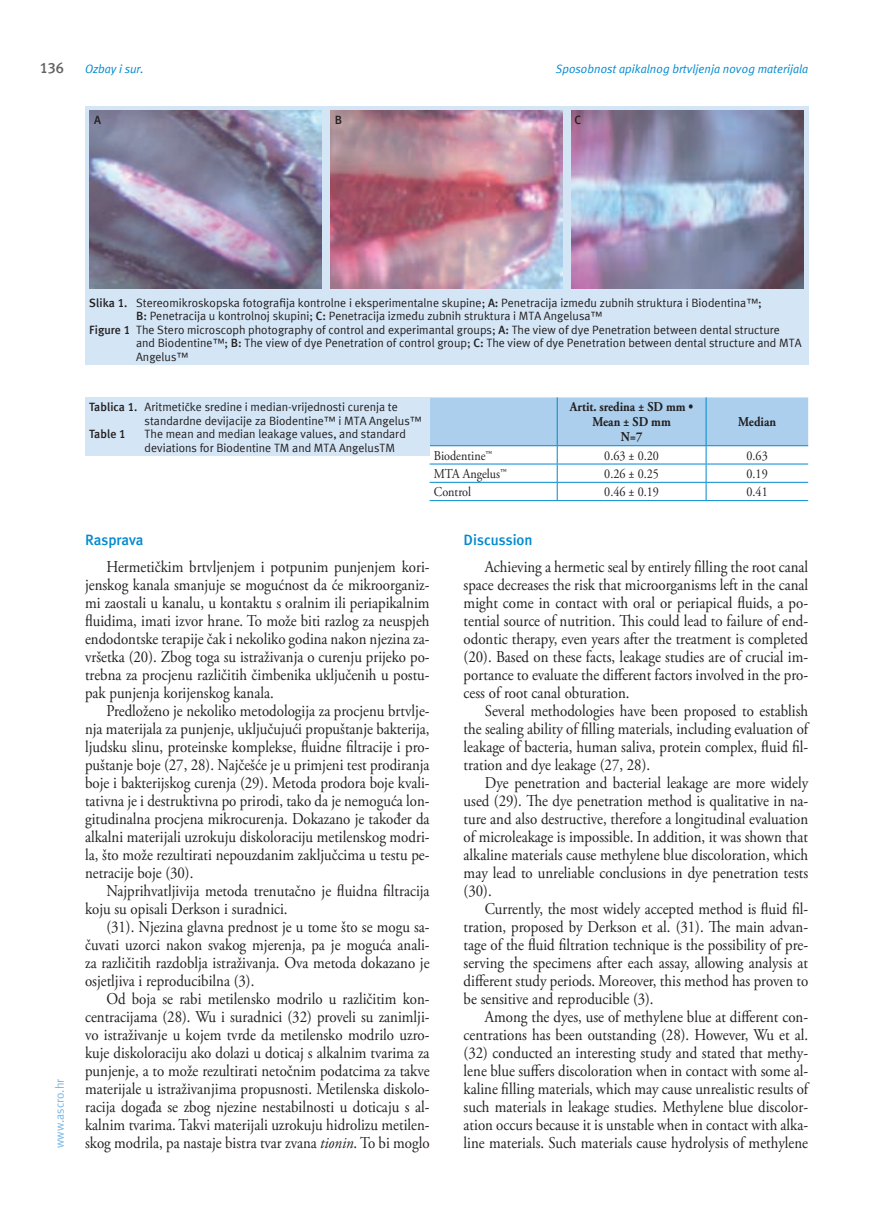
<style>
.page{position:relative;width:872px;height:1212px;background:#fff}
.page>*{position:absolute;margin:0;border:0;box-sizing:border-box;transform-origin:0 0}
.t1{font:16.5px/18px "Adobe Garamond Pro";color:#231f20;text-align:justify;scale:.9 1}
.t2{font:700 15px "Meta ASC";color:#0089cf}
.t3{font:700 15px "Meta ASC";color:#636366}
.t4{font:13.5px "Adobe Garamond Pro";color:#231f20;scale:.9 1}
.t5{font:700 13.5px/15px "Adobe Garamond Pro";color:#231f20;text-align:center;scale:.9 1}
.t6{font:12px/13.5px "Meta ASC";color:#231f20}
.t7{font:italic 12px "Meta ASC";color:#0089cf}
.t8{font:12px "Meta ASC";color:#77b6e4}
.t9{font:700 12px "Meta ASC";color:#231f20}
.s1{font-weight:700}
.s2{font-style:italic}
</style>
<div class="page">
<svg style="left:429px;top:397px;width:379px;height:103px"></svg>
<hr style="left:429px;top:500px;width:128px;height:1px;background:#0089cf">
<hr style="left:557px;top:500px;width:149px;height:1px;background:#0089cf">
<hr style="left:706px;top:500px;width:102px;height:1px;background:#0089cf">
<div style="left:85px;top:397px;width:344px;height:59px;background:#d4e6f6"></div>
<div style="left:85px;top:293px;width:723px;height:72px;background:#d4e6f6"></div>
<div style="left:85px;top:106px;width:723px;height:191px;background:#d4e6f6"></div>
<img style="left:89px;top:111px;width:233px;height:178px">
<img style="left:330px;top:111px;width:233px;height:178px">
<img style="left:571px;top:111px;width:233px;height:178px">
<p class="t3" style="left:40px;top:59px;width:26px">136</p>
<p class="t7" style="left:556px;top:62px;width:254px">Sposobnost apikalnog brtvljenja novog materijala</p>
<p class="t7" style="left:85px;top:62px;width:60px">Ozbay i sur.</p>
<p class="t9" style="left:94px;top:113px;width:8px">A</p>
<p class="t9" style="left:335px;top:113px;width:9px">B</p>
<p class="t9" style="left:574px;top:113px;width:8px">C</p>
<p class="t6" style="left:89px;top:296px;width:674px"><span class="s1">Slika 1.</span> Stereomikroskopska fotografija kontrolne i eksperimentalne skupine; <span class="s1">A:</span> Penetracija između zubnih struktura i Biodentina™;</p>
<p class="t6" style="left:136px;top:309px;width:468px"><span class="s1">B:</span> Penetracija u kontrolnoj skupini; <span class="s1">C:</span> Penetracija između zubnih struktura i MTA Angelusa™</p>
<p class="t6" style="left:89px;top:323px;width:692px"><span class="s1">Figure 1</span> The Stero microscoph photography of control and experimantal groups; <span class="s1">A:</span> The view of dye Penetration between dental structure</p>
<p class="t6" style="left:136px;top:336px;width:667px">and Biodentine™; <span class="s1">B:</span> The view of dye Penetration of control group; <span class="s1">C:</span> The view of dye Penetration between dental structure and MTA</p>
<p class="t6" style="left:136px;top:350px;width:54px">Angelus™</p>
<p class="t8" style="left:53px;top:1148px;width:71px;rotate:-90deg">www.ascro.hr</p>
<p class="t6" style="left:145px;top:400px;width:278px;text-indent:-55px"><span class="s1">Tablica 1.</span> Aritmetičke sredine i median-vrijednosti curenja te standardne devijacije za Biodentine™ i MTA Angelus™</p>
<p class="t9" style="left:89px;top:427px;width:38px">Table 1</p>
<p class="t6" style="left:145px;top:427px;width:263px">The mean and median leakage values, and standard deviations for Biodentine TM and MTA AngelusTM</p>
<p class="t5" style="left:570px;top:400px;width:139px">Artit. sredina ± SD mm •<br>Mean ± SD mm<br>N=7</p>
<p class="t5" style="left:738px;top:415px;width:44px">Median</p>
<p class="t4" style="left:434px;top:447px;width:66px">Biodentine™</p>
<p class="t4" style="left:604px;top:447px;width:62px">0.63 ± 0.20</p>
<p class="t4" style="left:746px;top:447px;width:25px">0.63</p>
<p class="t4" style="left:434px;top:466px;width:83px">MTA Angelus™</p>
<p class="t4" style="left:604px;top:466px;width:62px">0.26 ± 0.25</p>
<p class="t4" style="left:746px;top:466px;width:25px">0.19</p>
<p class="t4" style="left:434px;top:484px;width:43px">Control</p>
<p class="t4" style="left:604px;top:484px;width:62px">0.46 ± 0.19</p>
<p class="t4" style="left:746px;top:484px;width:25px">0.41</p>
<p class="t2" style="left:85px;top:531px;width:60px">Rasprava</p>
<p class="t1" style="left:85px;top:558px;width:384px;text-indent:21px">Hermetičkim brtvljenjem i potpunim punjenjem kori&shy;jenskog kanala smanjuje se mogućnost da će mikroorganiz&shy;mi zaostali u kanalu, u kontaktu s oralnim ili periapikalnim fluidima, imati izvor hrane. To može biti razlog za neuspjeh endodontske terapije čak i nekoliko godina nakon njezina za&shy;vršetka (20). Zbog toga su istraživanja o curenju prijeko po&shy;trebna za procjenu različitih čimbenika uključenih u postu&shy;pak punjenja korijenskog kanala.</p>
<p class="t1" style="left:85px;top:702px;width:384px;text-indent:21px">Predloženo je nekoliko metodologija za procjenu brtvlje&shy;nja materijala za punjenje, uključujući propuštanje bakterija, ljudsku slinu, proteinske komplekse, fluidne filtracije i pro&shy;puštanje boje (27, 28). Najčešće je u primjeni test prodiranja boje i bakterijskog curenja (29). Metoda prodora boje kvali&shy;tativna je i destruktivna po prirodi, tako da je nemoguća lon&shy;gitudinalna procjena mikrocurenja. Dokazano je također da alkalni materijali uzrokuju diskoloraciju metilenskog modri&shy;la, što može rezultirati nepouzdanim zaključcima u testu pe&shy;netracije boje (30).</p>
<p class="t1" style="left:85px;top:882px;width:384px;text-indent:21px">Najprihvatljivija metoda trenutačno je fluidna filtracija koju su opisali Derkson i suradnici.</p>
<p class="t1" style="left:85px;top:918px;width:384px;text-indent:21px">(31). Njezina glavna prednost je u tome što se mogu sa&shy;čuvati uzorci nakon svakog mjerenja, pa je moguća anali&shy;za različitih razdoblja istraživanja. Ova metoda dokazano je osjetljiva i reproducibilna (3).</p>
<p class="t1" style="left:85px;top:990px;width:384px;text-indent:21px">Od boja se rabi metilensko modrilo u različitim kon&shy;centracijama (28). Wu i suradnici (32) proveli su zanimlji&shy;vo istraživanje u kojem tvrde da metilensko modrilo uzro&shy;kuje diskoloraciju ako dolazi u doticaj s alkalnim tvarima za punjenje, a to može rezultirati netočnim podatcima za takve materijale u istraživanjima propusnosti. Metilenska diskolo&shy;racija događa se zbog njezine nestabilnosti u doticaju s al&shy;kalnim tvarima. Takvi materijali uzrokuju hidrolizu metilen&shy;skog modrila, pa nastaje bistra tvar zvana <span class="s2">tionin</span>. To bi moglo</p>
<p class="t2" style="left:463px;top:531px;width:71px">Discussion</p>
<p class="t1" style="left:463px;top:558px;width:384px;text-indent:21px">Achieving a hermetic seal by entirely filling the root canal space decreases the risk that microorganisms left in the canal might come in contact with oral or periapical fluids, a po&shy;tential source of nutrition. This could lead to failure of end&shy;odontic therapy, even years after the treatment is completed (20). Based on these facts, leakage studies are of crucial im&shy;portance to evaluate the different factors involved in the pro&shy;cess of root canal obturation.</p>
<p class="t1" style="left:463px;top:702px;width:384px;text-indent:21px">Several methodologies have been proposed to establish the sealing ability of filling materials, including evaluation of leakage of bacteria, human saliva, protein complex, fluid fil&shy;tration and dye leakage (27, 28).</p>
<p class="t1" style="left:463px;top:774px;width:384px;text-indent:21px">Dye penetration and bacterial leakage are more widely used (29). The dye penetration method is qualitative in na&shy;ture and also destructive, therefore a longitudinal evaluation of microleakage is impossible. In addition, it was shown that alkaline materials cause methylene blue discoloration, which may lead to unreliable conclusions in dye penetration tests (30).</p>
<p class="t1" style="left:463px;top:900px;width:384px;text-indent:21px">Currently, the most widely accepted method is fluid fil&shy;tration, proposed by Derkson et al. (31). The main advan&shy;tage of the fluid filtration technique is the possibility of pre&shy;serving the specimens after each assay, allowing analysis at different study periods. Moreover, this method has proven to be sensitive and reproducible (3).</p>
<p class="t1" style="left:463px;top:1008px;width:384px;text-indent:21px">Among the dyes, use of methylene blue at different con&shy;centrations has been outstanding (28). However, Wu et al. (32) conducted an interesting study and stated that methy&shy;lene blue suffers discoloration when in contact with some al&shy;kaline filling materials, which may cause unrealistic results of such materials in leakage studies. Methylene blue discolor&shy;ation occurs because it is unstable when in contact with alka&shy;line materials. Such materials cause hydrolysis of methylene</p>
</div>
